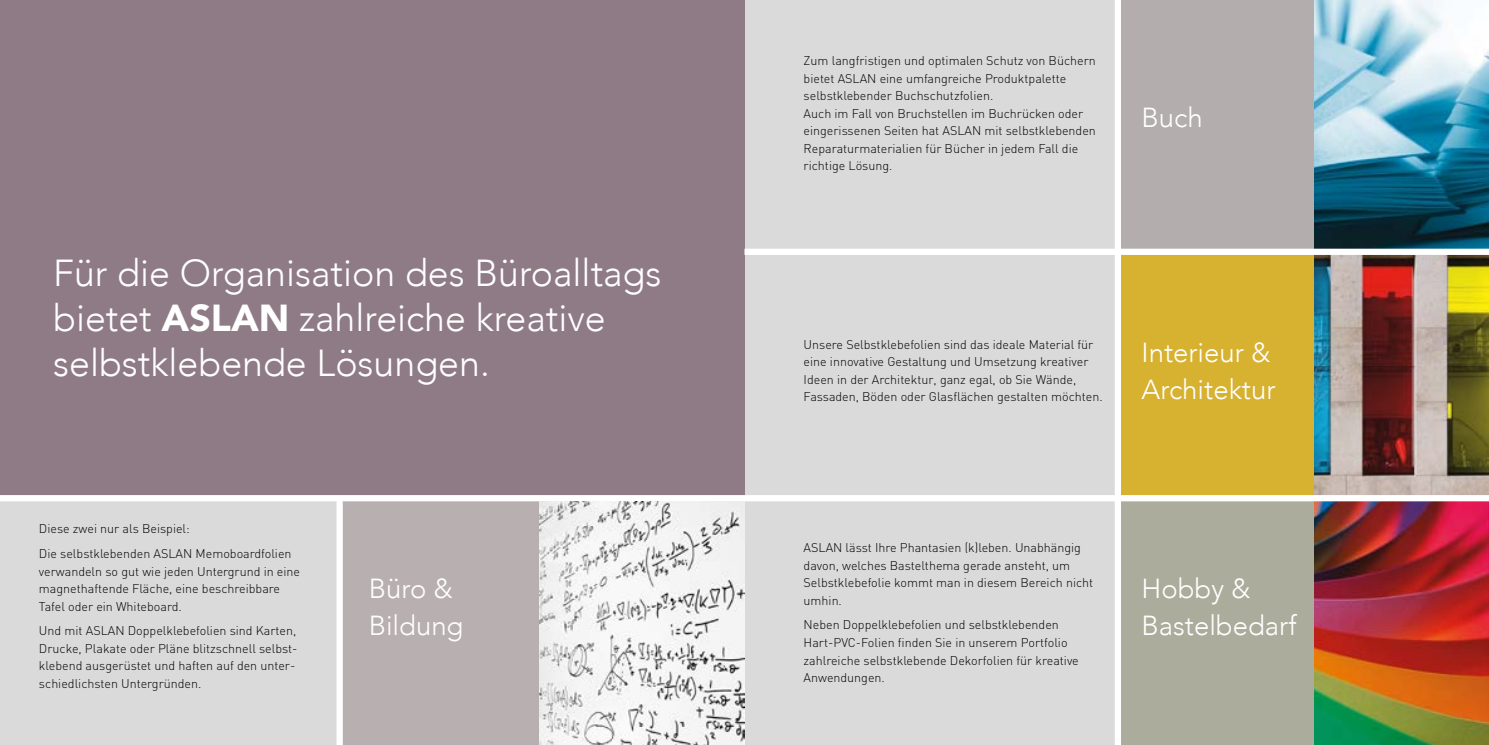
<style>
.page{position:relative;width:1489px;height:745px;background:#fff}
.page>*{position:absolute;margin:0;border:0;box-sizing:border-box;transform-origin:0 0}
.t1{font:300 37.5px/45px "Avenir";color:#fff}
.t2{font:300 27.5px/37.5px "Avenir";color:#fff}
.t3{font:300 12.5px/17.5px "DIN";color:#000}
.s1{font-weight:900}
</style>
<div class="page">
<div style="left:342px;top:489px;width:372px;height:255px;background:#b8afb0"></div>
<div style="left:0;top:494px;width:336px;height:250px;background:#dadada"></div>
<div style="left:741px;top:252px;width:387px;height:243px;background:#dadada"></div>
<div style="left:744px;top:501px;width:384px;height:243px;background:#dadada"></div>
<div style="left:745px;top:0;width:388px;height:248px;background:#dadada"></div>
<div style="left:0;top:0;width:744px;height:494px;background:#8f7b85"></div>
<div style="left:1116px;top:252px;width:369px;height:243px;background:#d7b130"></div>
<img style="left:1314px;top:255px;width:174px;height:239px">
<div style="left:1116px;top:0;width:372px;height:252px;background:#b4adad"></div>
<div style="left:1116px;top:501px;width:369px;height:243px;background:#acac9c"></div>
<img style="left:1314px;top:0;width:174px;height:248px">
<img style="left:1313px;top:501px;width:175px;height:243px">
<div style="left:0;top:494px;width:1488px;height:7px;background:#fff"></div>
<div style="left:1114px;top:0;width:6px;height:744px;background:#fff"></div>
<div style="left:744px;top:248px;width:744px;height:7px;background:#fff"></div>
<img style="left:540px;top:501px;width:204px;height:243px">
<div style="left:336px;top:501px;width:7px;height:243px;background:#fff"></div>
<h1 class="t1" style="left:53px;top:251px;width:610px">Für die Organisation des Büroalltags bietet <span class="s1">ASLAN</span> zahlreiche kreative selbstklebende Lösungen.</h1>
<p class="t3" style="left:39px;top:516px;width:254px;line-height:24.6px">Diese zwei nur als Beispiel:<br>Die selbstklebenden ASLAN Memoboardfolien</p>
<p class="t3" style="left:39px;top:562px;width:262px">verwandeln so gut wie jeden Untergrund in eine magnethaftende Fläche, eine beschreibbare<br>Tafel oder ein Whiteboard.</p>
<p class="t3" style="left:39px;top:621px;width:260px">Und mit ASLAN Doppelklebefolien sind Karten, Drucke, Plakate oder Pläne blitzschnell selbst&shy;klebend ausgerüstet und haften auf den unter&shy;schiedlichsten Untergründen.</p>
<h2 class="t2" style="left:369px;top:569px;width:96px">Büro &amp;<br>Bildung</h2>
<p class="t3" style="left:803px;top:52px;width:294px">Zum langfristigen und optimalen Schutz von Büchern bietet ASLAN eine umfangreiche Produktpalette selbstklebender Buchschutzfolien.<br>Auch im Fall von Bruchstellen im Buchrücken oder eingerissenen Seiten hat ASLAN mit selbstklebenden Reparaturmaterialien für Bücher in jedem Fall die richtige Lösung.</p>
<h2 class="t2" style="left:1141px;top:99px;width:63px">Buch</h2>
<p class="t3" style="left:803px;top:335px;width:300px">Unsere Selbstklebefolien sind das ideale Material für eine innovative Gestaltung und Umsetzung kreativer Ideen in der Architektur, ganz egal, ob Sie Wände, Fassaden, Böden oder Glasflächen gestalten möchten.</p>
<h2 class="t2" style="left:1141px;top:333px;width:135px">Interieur &amp;<br>Architektur</h2>
<p class="t3" style="left:803px;top:538px;width:291px">ASLAN lässt Ihre Phantasien (k)leben. Unabhängig davon, welches Bastelthema gerade ansteht, um Selbstklebefolie kommt man in diesem Bereich nicht umhin.</p>
<p class="t3" style="left:803px;top:615px;width:277px">Neben Doppelklebefolien und selbstklebenden Hart-PVC-Folien finden Sie in unserem Portfolio zahlreiche selbstklebende Dekorfolien für kreative Anwendungen.</p>
<h2 class="t2" style="left:1141px;top:569px;width:156px">Hobby &amp;<br>Bastelbedarf</h2>
</div>
